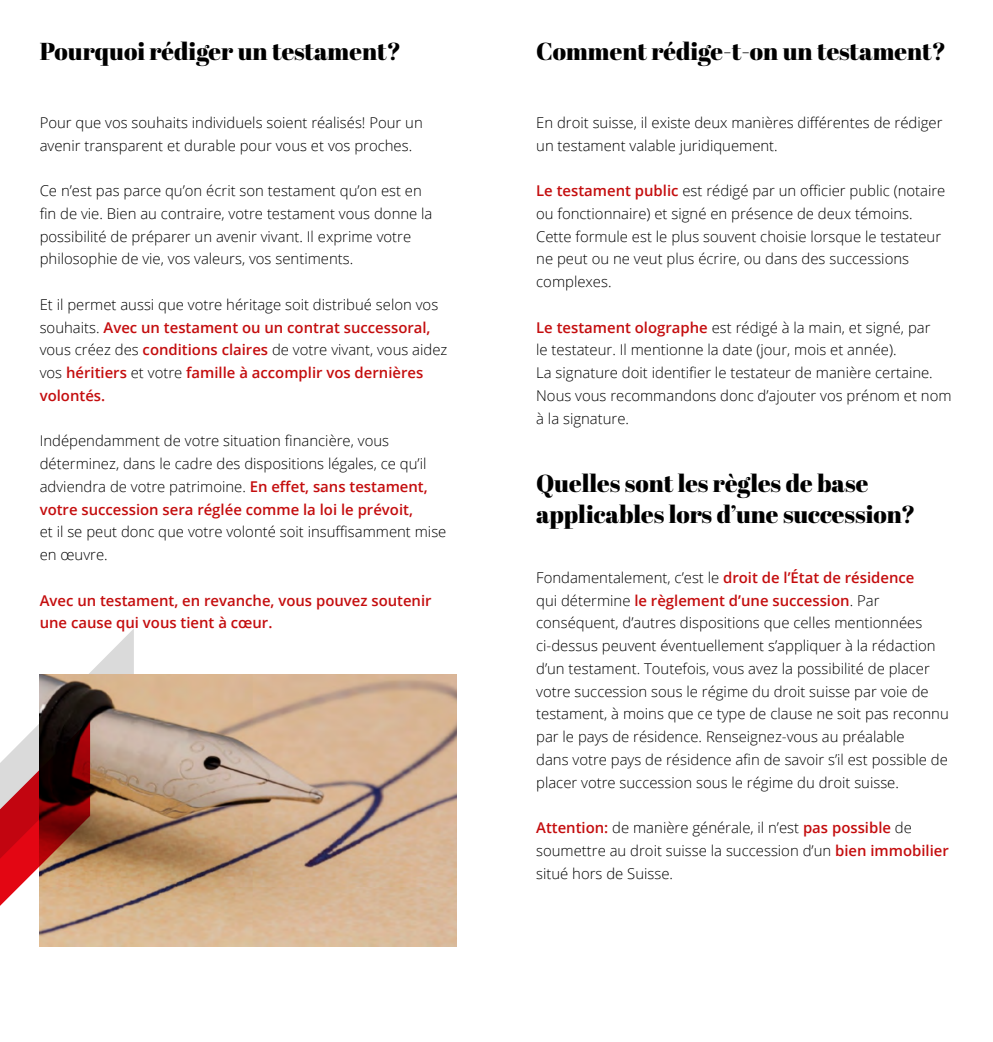
<style>
.page{position:relative;width:993px;height:1042px;background:#fff}
.page>*{position:absolute;margin:0;border:0;box-sizing:border-box;transform-origin:0 0}
.t1{font:24.5px/31.5px "Abril Fatface";color:#000}
.t2{font:300 14.88px/22.8px "Open Sans";color:#000}
.t3{font:600 14.88px/22.8px "Open Sans";color:#c40d0e}
.s1{font-weight:600;color:#c40d0e}
</style>
<div class="page">
<img style="left:134px;top:674px;width:322px;height:272px">
<svg style="left:0;top:629px;width:134px;height:318px"></svg>
<h1 class="t1" style="left:40px;top:34px;width:362px">Pourquoi rédiger un testament?</h1>
<p class="t2" style="left:40px;top:111px;width:384px">Pour que vos souhaits individuels soient réalisés! Pour un avenir transparent et durable pour vous et vos proches.</p>
<p class="t2" style="left:40px;top:179px;width:394px">Ce n’est pas parce qu’on écrit son testament qu’on est en fin de vie. Bien au contraire, votre testament vous donne la possibilité de préparer un avenir vivant. Il exprime votre philosophie de vie, vos valeurs, vos sentiments.</p>
<p class="t2" style="left:40px;top:293px;width:409px">Et il permet aussi que votre héritage soit distribué selon vos souhaits. <span class="s1">Avec un testament ou un contrat successoral, </span>vous créez des <span class="s1">conditions claires</span> de votre vivant, vous aidez vos <span class="s1">héritiers</span> et votre <span class="s1">famille à accomplir vos dernières volontés.</span></p>
<p class="t2" style="left:40px;top:429px;width:389px">Indépendamment de votre situation financière, vous déterminez, dans le cadre des dispositions légales, ce qu’il adviendra de votre patrimoine. <span class="s1">En effet, sans testament, votre succession sera réglée comme la loi le prévoit,</span></p>
<p class="t2" style="left:40px;top:520px;width:408px">et il se peut donc que votre volonté soit insuffisamment mise en œuvre.</p>
<p class="t3" style="left:40px;top:588px;width:393px">Avec un testament, en revanche, vous pouvez soutenir une cause qui vous tient à cœur.</p>
<h1 class="t1" style="left:536px;top:34px;width:411px">Comment rédige-t-on un testament?</h1>
<p class="t2" style="left:536px;top:111px;width:407px">En droit suisse, il existe deux manières différentes de rédiger un testament valable juridiquement.</p>
<p class="t2" style="left:536px;top:179px;width:410px"><span class="s1">Le testament public</span> est rédigé par un officier public (notaire ou fonctionnaire) et signé en présence de deux témoins.<br>Cette formule est le plus souvent choisie lorsque le testateur ne peut ou ne veut plus écrire, ou dans des successions complexes.</p>
<p class="t2" style="left:536px;top:315px;width:417px"><span class="s1">Le testament olographe</span> est rédigé à la main, et signé, par<br>le testateur. Il mentionne la date (jour, mois et année).<br>La signature doit identifier le testateur de manière certaine.<br>Nous vous recommandons donc d’ajouter vos prénom et nom à la signature.</p>
<h1 class="t1" style="left:536px;top:467px;width:380px">Quelles sont les règles de base applicables lors d’une succession?</h1>
<p class="t2" style="left:536px;top:566px;width:414px">Fondamentalement, c’est le <span class="s1">droit de l’État de résidence<br></span>qui détermine <span class="s1">le règlement d’une succession</span>. Par conséquent, d’autres dispositions que celles mentionnées ci-dessus peuvent éventuellement s’appliquer à la rédaction d’un testament. Toutefois, vous avez la possibilité de placer votre succession sous le régime du droit suisse par voie de testament, à moins que ce type de clause ne soit pas reconnu par le pays de résidence. Renseignez-vous au préalable<br>dans votre pays de résidence afin de savoir s’il est possible de placer votre succession sous le régime du droit suisse.</p>
<p class="t2" style="left:536px;top:816px;width:414px"><span class="s1">Attention:</span> de manière générale, il n’est <span class="s1">pas possible</span> de soumettre au droit suisse la succession d’un <span class="s1">bien immobilier </span>situé hors de Suisse.</p>
</div>
